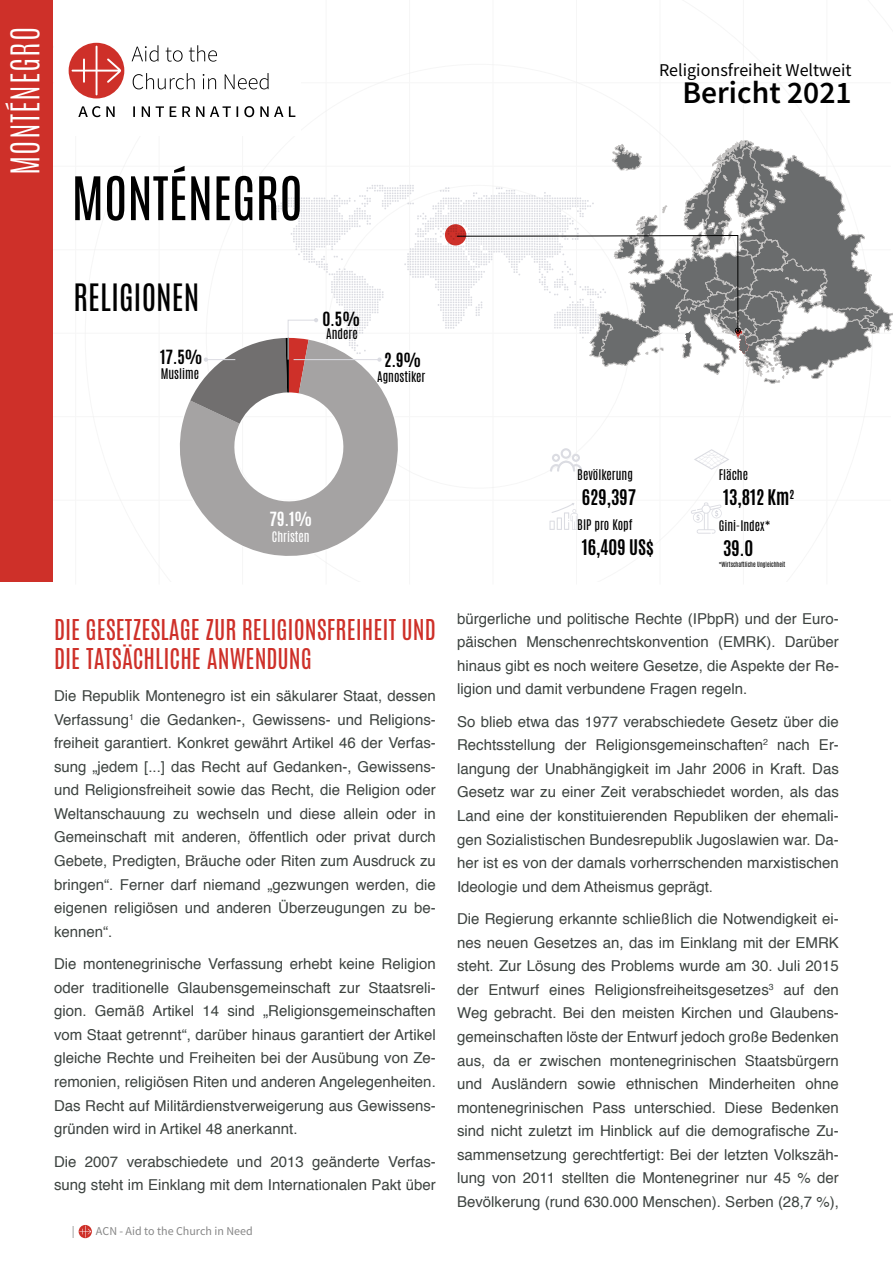
<style>
.page{position:relative;width:893px;height:1263px;background:#fff}
.page>*{position:absolute;margin:0;border:0;box-sizing:border-box;transform-origin:0 0}
.t1{font:51px "Antonio";color:#000}
.t2{font:300 33px "Antonio";letter-spacing:.025em;color:#fff}
.t3{font:600 31.5px "Source Sans Pro";color:#000}
.t4{font:31.5px "Antonio";color:#000}
.t5{font:24px/28.8px "Antonio";color:#ce3029}
.t6{font:700 18px "Antonio";color:#000}
.t7{font:18px "Source Sans Pro";color:#000}
.t8{font:700 16.35px "Antonio";color:#000}
.t9{font:700 16.35px "Antonio";color:#fff}
.t10{font:15px/23.5px "Helvetica";color:#3d4340;text-align:justify}
.t11{font:12.3px "Antonio";color:#000}
.t12{font:12.3px "Antonio";color:#fff}
.t13{font:12px "Source Sans Pro";color:#878787}
.t14{font:6px "Antonio";color:#000}
</style>
<div class="page">
<svg style="left:79px;top:1225px;width:12px;height:12px"></svg>
<hr style="left:75px;top:0;width:1px;height:584px;background:#ededed">
<hr style="left:159px;top:0;width:1px;height:584px;background:#ededed">
<hr style="left:242px;top:0;width:1px;height:584px;background:#ededed">
<hr style="left:326px;top:0;width:1px;height:584px;background:#ededed">
<hr style="left:409px;top:0;width:1px;height:584px;background:#ededed">
<hr style="left:493px;top:0;width:1px;height:584px;background:#ededed">
<hr style="left:576px;top:0;width:1px;height:584px;background:#ededed">
<hr style="left:660px;top:0;width:1px;height:584px;background:#ededed">
<hr style="left:743px;top:0;width:1px;height:584px;background:#ededed">
<hr style="left:827px;top:0;width:1px;height:584px;background:#ededed">
<hr style="left:12px;top:83px;width:879px;height:1px;background:#ededed">
<hr style="left:12px;top:166px;width:879px;height:1px;background:#ededed">
<hr style="left:12px;top:249px;width:879px;height:1px;background:#ededed">
<hr style="left:12px;top:333px;width:879px;height:1px;background:#ededed">
<hr style="left:12px;top:416px;width:879px;height:1px;background:#ededed">
<hr style="left:12px;top:500px;width:879px;height:1px;background:#ededed">
<div style="left:0;top:0;width:53px;height:581px;background:#ce3029"></div>
<div style="left:54px;top:0;width:247px;height:136px;background:#fff"></div>
<svg style="left:132px;top:45px;width:163px;height:72px"></svg>
<svg style="left:78px;top:106px;width:37px;height:11px"></svg>
<div style="left:69px;top:43px;width:55px;height:55px;background:#ce3029;border-radius:50%"></div>
<svg style="left:72px;top:46px;width:49px;height:49px"></svg>
<svg style="left:171px;top:408px;width:236px;height:157px"></svg>
<svg style="left:187px;top:140px;width:706px;height:287px"></svg>
<hr style="left:294px;top:359px;width:85px;height:1px;background:#dbdce2">
<svg style="left:550px;top:448px;width:32px;height:24px"></svg>
<svg style="left:549px;top:503px;width:29px;height:27px"></svg>
<svg style="left:691px;top:502px;width:31px;height:32px"></svg>
<svg style="left:694px;top:449px;width:35px;height:21px"></svg>
<h2 class="t2" style="left:2px;top:175px;width:149px;rotate:-90deg">MONTÉNEGRO</h2>
<h1 class="t1" style="left:72px;top:161px;width:233px">MONTÉNEGRO</h1>
<h3 class="t4" style="left:74px;top:274px;width:127px">RELIGIONEN</h3>
<p class="t8" style="left:160px;top:344px;width:44px">17.5%</p>
<p class="t11" style="left:161px;top:365px;width:40px">Muslime</p>
<p class="t8" style="left:322px;top:306px;width:39px">0.5%</p>
<p class="t11" style="left:326px;top:324px;width:33px">Andere</p>
<p class="t8" style="left:384px;top:347px;width:39px">2.9%</p>
<p class="t11" style="left:377px;top:368px;width:50px">Agnostiker</p>
<p class="t7" style="left:659px;top:59px;width:194px">Religionsfreiheit Weltweit</p>
<h3 class="t3" style="left:682px;top:72px;width:171px">Bericht 2021</h3>
<p class="t9" style="left:270px;top:506px;width:44px">79.1%</p>
<p class="t12" style="left:272px;top:528px;width:39px">Christen</p>
<h3 class="t5" style="left:54px;top:615px;width:383px">DIE GESETZESLAGE ZUR RELIGIONSFREIHEIT UND<br>DIE TATSÄCHLICHE ANWENDUNG</h3>
<p class="t10" style="left:54px;top:684px;width:383px">Die Republik Montenegro ist ein säkularer Staat, dessen Verfassung<sup>1</sup> die Gedanken-, Gewissens- und Religions&shy;freiheit garantiert. Konkret gewährt Artikel 46 der Verfas&shy;sung „jedem [...] das Recht auf Gedanken-, Gewissens&shy;und Religionsfreiheit sowie das Recht, die Religion oder Weltanschauung zu wechseln und diese allein oder in Gemeinschaft mit anderen, öffentlich oder privat durch Gebete, Predigten, Bräuche oder Riten zum Ausdruck zu bringen“. Ferner darf niemand „gezwungen werden, die eigenen religiösen und anderen Überzeugungen zu be&shy;kennen“.</p>
<p class="t10" style="left:54px;top:953px;width:383px">Die montenegrinische Verfassung erhebt keine Religion oder traditionelle Glaubensgemeinschaft zur Staatsreli&shy;gion. Gemäß Artikel 14 sind „Religionsgemeinschaften vom Staat getrennt“, darüber hinaus garantiert der Artikel gleiche Rechte und Freiheiten bei der Ausübung von Ze&shy;remonien, religiösen Riten und anderen Angelegenheiten.<br>Das Recht auf Militärdienstverweigerung aus Gewissens&shy;gründen wird in Artikel 48 anerkannt.</p>
<p class="t10" style="left:54px;top:1150px;width:383px">Die 2007 verabschiedete und 2013 geänderte Verfas&shy;sung steht im Einklang mit dem Internationalen Pakt über</p>
<p class="t13" style="left:72px;top:1223px;width:4px">|</p>
<p class="t13" style="left:96px;top:1223px;width:158px">ACN - Aid to the Church in Need</p>
<p class="t11" style="left:577px;top:465px;width:57px">Bevölkerung</p>
<p class="t11" style="left:719px;top:465px;width:31px">Fläche</p>
<p class="t6" style="left:582px;top:484px;width:56px">629,397</p>
<p class="t6" style="left:723px;top:484px;width:73px">13,812 Km<sup>2</sup></p>
<p class="t11" style="left:577px;top:516px;width:57px">BIP pro Kopf</p>
<p class="t6" style="left:582px;top:534px;width:74px">16,409 US$</p>
<p class="t11" style="left:719px;top:516px;width:53px">Gini-Index*</p>
<p class="t14" style="left:719px;top:560px;width:68px">*Wirtschaftliche Ungleichheit</p>
<p class="t6" style="left:723px;top:535px;width:32px">39.0</p>
<p class="t10" style="left:457px;top:607px;width:383px">bürgerliche und politische Rechte (IPbpR) und der Euro&shy;päischen Menschenrechtskonvention (EMRK). Darüber hinaus gibt es noch weitere Gesetze, die Aspekte der Re&shy;ligion und damit verbundene Fragen regeln.</p>
<p class="t10" style="left:457px;top:710px;width:383px">So blieb etwa das 1977 verabschiedete Gesetz über die Rechtsstellung der Religionsgemeinschaften<sup>2</sup> nach Er&shy;langung der Unabhängigkeit im Jahr 2006 in Kraft. Das Gesetz war zu einer Zeit verabschiedet worden, als das Land eine der konstituierenden Republiken der ehemali&shy;gen Sozialistischen Bundesrepublik Jugoslawien war. Da&shy;her ist es von der damals vorherrschenden marxistischen Ideologie und dem Atheismus geprägt.</p>
<p class="t10" style="left:457px;top:908px;width:383px">Die Regierung erkannte schließlich die Notwendigkeit ei&shy;nes neuen Gesetzes an, das im Einklang mit der EMRK steht. Zur Lösung des Problems wurde am 30. Juli 2015 der Entwurf eines Religionsfreiheitsgesetzes<sup>3</sup> auf den Weg gebracht. Bei den meisten Kirchen und Glaubens&shy;gemeinschaften löste der Entwurf jedoch große Bedenken aus, da er zwischen montenegrinischen Staatsbürgern und Ausländern sowie ethnischen Minderheiten ohne montenegrinischen Pass unterschied. Diese Bedenken sind nicht zuletzt im Hinblick auf die demografische Zu&shy;sammensetzung gerechtfertigt: Bei der letzten Volkszäh&shy;lung von 2011 stellten die Montenegriner nur 45 % der Bevölkerung (rund 630.000 Menschen). Serben (28,7 %),</p>
</div>
